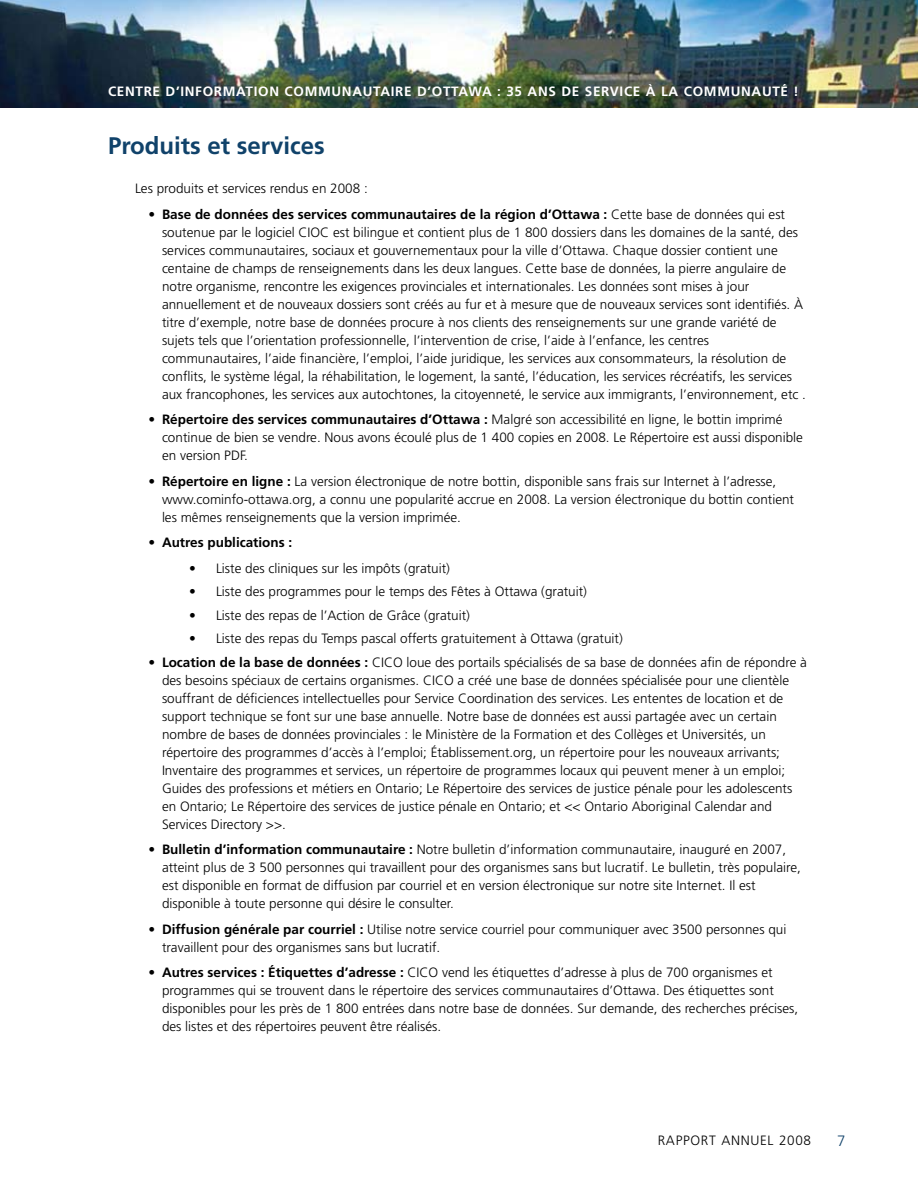
<style>
.page{position:relative;width:918px;height:1188px;background:#fff}
.page>*{position:absolute;margin:0;border:0;box-sizing:border-box;transform-origin:0 0}
.t1{font:700 24px "Frutiger";color:#10426a}
.t2{font:300 15px "Frutiger";color:#10426a}
.t3{font:300 13.5px/18px "Frutiger";color:#000}
.t4{font:700 13.5px "Frutiger";letter-spacing:.05em;color:#fff}
.t5{font:700 13.5px "Frutiger";color:#000}
.t6{font:300 13.5px "Frutiger";letter-spacing:.05em;color:#000}
.s1{font-weight:700}
.s2{font-weight:300}
</style>
<div class="page">
<img style="left:0;top:0;width:918px;height:108px">
<p class="t4" style="left:108px;top:83px;width:692px">Centre d’information communautaire d’Ottawa : 35 ans de service à la communauté !</p>
<h1 class="t1" style="left:108px;top:131px;width:218px">Produits et services</h1>
<p class="t3" style="left:135px;top:180px;width:234px">Les produits et services rendus en 2008 :</p>
<p class="t3" style="left:162px;top:205px;width:646px;text-indent:-14px">• <span class="s1">Base de données des services communautaires de la région d’Ottawa :</span> Cette base de données qui est soutenue par le logiciel CIOC est bilingue et contient plus de 1 800 dossiers dans les domaines de la santé, des services communautaires, sociaux et gouvernementaux pour la ville d’Ottawa. Chaque dossier contient une centaine de champs de renseignements dans les deux langues. Cette base de données, la pierre angulaire de notre organisme, rencontre les exigences provinciales et internationales. Les données sont mises à jour annuellement et de nouveaux dossiers sont créés au fur et à mesure que de nouveaux services sont identifiés. À titre d’exemple, notre base de données procure à nos clients des renseignements sur une grande variété de sujets tels que l’orientation professionnelle, l’intervention de crise, l’aide à l’enfance, les centres communautaires, l’aide financière, l’emploi, l’aide juridique, les services aux consommateurs, la résolution de conflits, le système légal, la réhabilitation, le logement, la santé, l’éducation, les services récréatifs, les services aux francophones, les services aux autochtones, la citoyenneté, le service aux immigrants, l’environnement, etc .</p>
<p class="t3" style="left:162px;top:411px;width:642px;text-indent:-14px">• <span class="s1">Répertoire des services communautaires d’Ottawa :</span> Malgré son accessibilité en ligne, le bottin imprimé continue de bien se vendre. Nous avons écoulé plus de 1 400 copies en 2008. Le Répertoire est aussi disponible en version PDF.</p>
<p class="t3" style="left:162px;top:472px;width:634px;text-indent:-14px">• <span class="s1">Répertoire en ligne :</span> La version électronique de notre bottin, disponible sans frais sur Internet à l’adresse, www.cominfo-ottawa.org, a connu une popularité accrue en 2008. La version électronique du bottin contient les mêmes renseignements que la version imprimée.</p>
<p class="t5" style="left:148px;top:535px;width:145px"><span class="s2">•</span> Autres publications :</p>
<p class="t3" style="left:189px;top:559px;width:263px">• Liste des cliniques sur les impôts (gratuit)</p>
<p class="t3" style="left:189px;top:583px;width:400px">• Liste des programmes pour le temps des Fêtes à Ottawa (gratuit)</p>
<p class="t3" style="left:189px;top:606px;width:283px">• Liste des repas de l’Action de Grâce (gratuit)</p>
<p class="t3" style="left:189px;top:629px;width:435px">• Liste des repas du Temps pascal offerts gratuitement à Ottawa (gratuit)</p>
<p class="t3" style="left:162px;top:653px;width:646px;text-indent:-14px">• <span class="s1">Location de la base de données :</span> CICO loue des portails spécialisés de sa base de données afin de répondre à des besoins spéciaux de certains organismes. CICO a créé une base de données spécialisée pour une clientèle souffrant de déficiences intellectuelles pour Service Coordination des services. Les ententes de location et de support technique se font sur une base annuelle. Notre base de données est aussi partagée avec un certain nombre de bases de données provinciales : le Ministère de la Formation et des Collèges et U niversités, un répertoire des programmes d’accès à l’emploi; Établissement.org, un répertoire pour les nouveaux arrivants; Inventaire des programmes et services, un répertoire de programmes locaux qui peuvent mener à un emploi; Guides des professions et métiers en Ontario; Le Répertoire des services de justice pénale pour les adolescents en Ontario; Le Répertoire des services de justice pénale en Ontario; et &lt;&lt; Ontario Aboriginal Calendar and Services Directory &gt;&gt;.</p>
<p class="t3" style="left:162px;top:840px;width:640px;text-indent:-14px">• <span class="s1">Bulletin d’information communautaire :</span> Notre bulletin d’information communautaire, inauguré en 2007, atteint plus de 3 500 personnes qui travaillent pour des organismes sans but lucratif. Le bulletin, très populaire, est disponible en format de diffusion par courriel et en version électronique sur notre site Internet. Il est disponible à toute personne qui désire le consulter.</p>
<p class="t3" style="left:162px;top:920px;width:626px;text-indent:-14px">• <span class="s1">Diffusion générale par courriel :</span> Utilise notre service courriel pour communiquer avec 3500 personnes qui travaillent pour des organismes sans but lucratif.</p>
<p class="t3" style="left:162px;top:963px;width:638px;text-indent:-14px">• <span class="s1">Autres services : Étiquettes d’adresse :</span> CICO vend les étiquettes d’adresse à plus de 700 organismes et programmes qui se trouvent dans le répertoire des services communautaires d’Ottawa. Des étiquettes sont disponibles pour les près de 1 800 entrées dans notre base de données. Sur demande, des recherches précises, des listes et des répertoires peuvent être réalisés.</p>
<p class="t6" style="left:658px;top:1132px;width:155px">Rapport annuel 2008</p>
<p class="t2" style="left:837px;top:1132px;width:10px">7</p>
</div>
